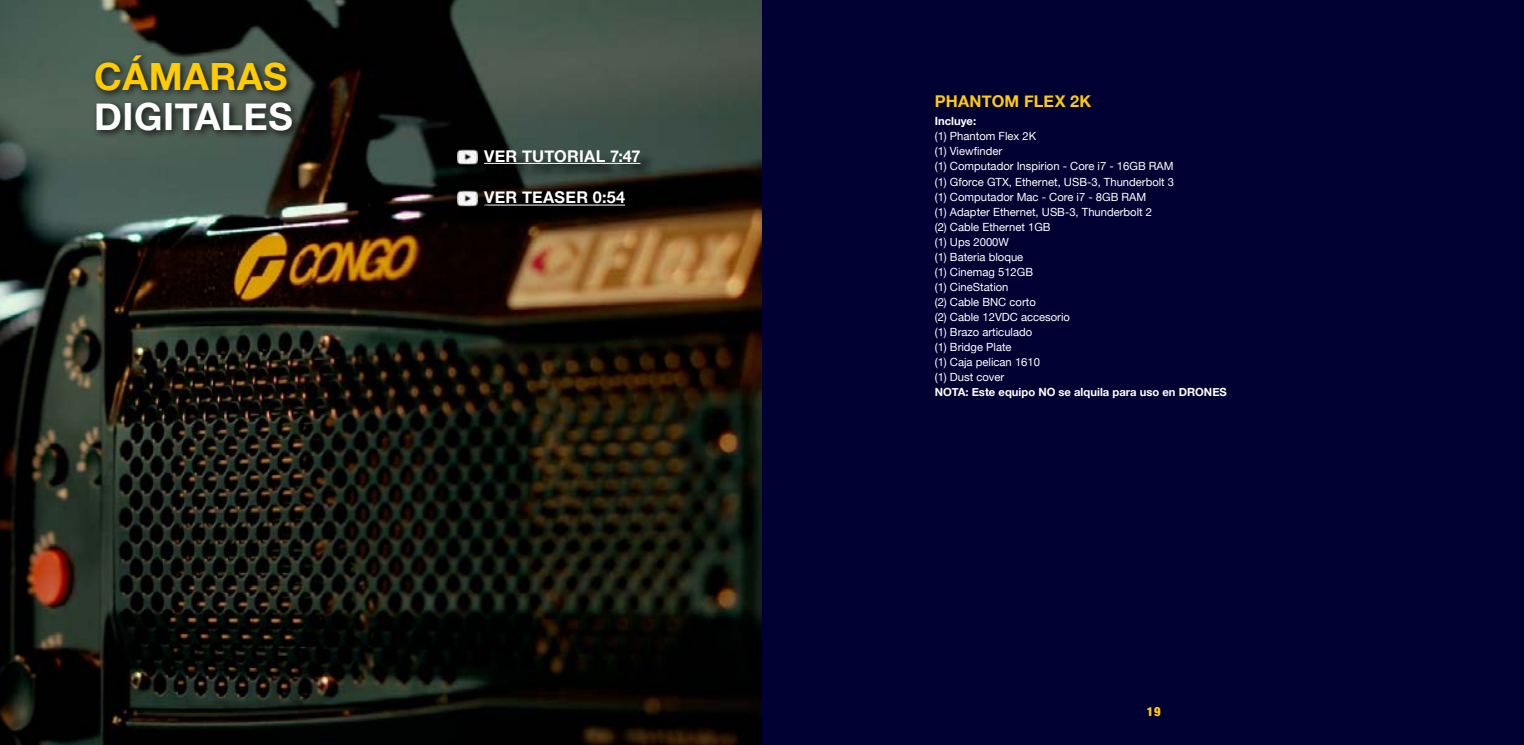
<style>
.page{position:relative;width:1524px;height:745px;background:#fff}
.page>*{position:absolute;margin:0;border:0;box-sizing:border-box;transform-origin:0 0}
.t1{font:700 37.5px "Helvetica Neue";letter-spacing:.015em;color:#fff}
.t2{font:700 37.5px "Helvetica Neue";letter-spacing:.015em;color:#fecc00}
.t3{font:700 16.25px "Helvetica Neue";letter-spacing:.02em;color:#fff}
.t4{font:700 16.25px "Helvetica Neue";letter-spacing:.015em;color:#fecc00}
.t5{font:900 condensed 12.5px "Helvetica Neue";color:#fecc00}
.t6{font:11.25px/15px "Helvetica Neue";color:#fff}
.t7{font:700 11.25px "Helvetica Neue";color:#fff}
</style>
<div class="page">
<div style="left:762px;top:0;width:762px;height:744px;background:#003"></div>
<img style="left:0;top:0;width:762px;height:744px">
<div style="left:91px;top:51px;width:210px;height:88px;background:#000;opacity:.75"></div>
<div style="left:459px;top:152px;width:33px;height:27px;background:#000"></div>
<img style="left:457px;top:148px;width:20px;height:17px">
<div style="left:486px;top:152px;width:169px;height:27px;background:#000;opacity:.75"></div>
<hr style="left:484px;top:163px;width:156px;height:1px;background:#fff">
<div style="left:486px;top:193px;width:154px;height:28px;background:#000"></div>
<hr style="left:484px;top:204px;width:141px;height:1px;background:#fff">
<div style="left:459px;top:193px;width:33px;height:28px;background:#000"></div>
<img style="left:457px;top:190px;width:20px;height:17px">
<h1 class="t2" style="left:94px;top:53px;width:195px">CÁMARAS</h1>
<h1 class="t1" style="left:94px;top:93px;width:200px">DIGITALES</h1>
<h2 class="t3" style="left:484px;top:146px;width:158px">VER TUTORIAL 7:47</h2>
<h2 class="t3" style="left:484px;top:187px;width:142px">VER TEASER 0:54</h2>
<h2 class="t4" style="left:935px;top:91px;width:158px">PHANTOM FLEX 2K</h2>
<p class="t7" style="left:935px;top:114px;width:43px">Incluye:</p>
<p class="t6" style="left:935px;top:129px;width:241px">(1) Phantom Flex 2K<br>(1) Viewfinder<br>(1) Computador Inspirion - Core i7 - 16GB RAM (1) Gforce GTX, Ethernet, USB-3, Thunderbolt 3 (1) Computador Mac - Core i7 - 8GB RAM<br>(1) Adapter Ethernet, USB-3, Thunderbolt 2<br>(2) Cable Ethernet 1GB<br>(1) Ups 2000W<br>(1) Bateria bloque<br>(1) Cinemag 512GB<br>(1) CineStation<br>(2) Cable BNC corto<br>(2) Cable 12VDC accesorio<br>(1) Brazo articulado<br>(1) Bridge Plate<br>(1) Caja pelican 1610<br>(1) Dust cover</p>
<p class="t7" style="left:935px;top:384px;width:294px">NOTA: Este equipo NO se alquila para uso en DRONES</p>
<p class="t5" style="left:1147px;top:703px;width:15px">19</p>
</div>
